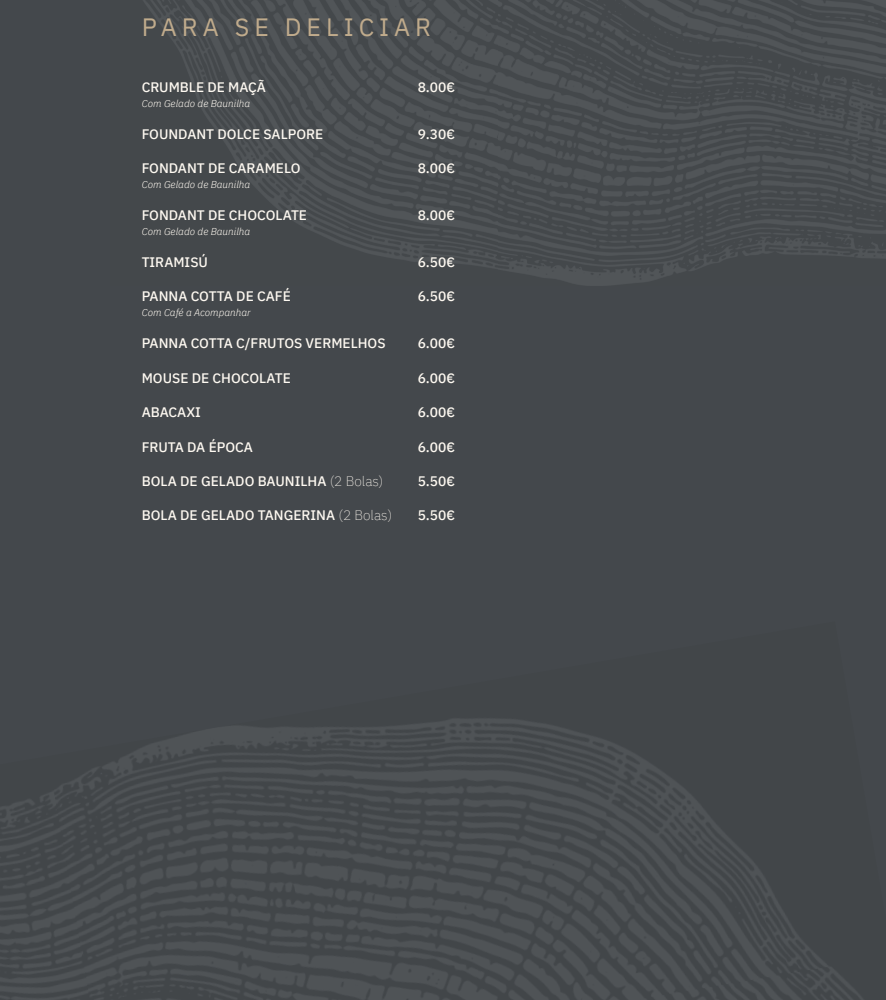
<style>
.page{position:relative;width:886px;height:1000px;background:#fff}
.page>*{position:absolute;margin:0;border:0;box-sizing:border-box;transform-origin:0 0}
.t1{font:25px "IBM Plex Sans";letter-spacing:.2em;color:#c0ab8c}
.t2{font:500 13.75px "IBM Plex Sans";color:#fef9f1}
.t3{font:italic 300 10px "IBM Plex Sans";color:#fef9f1}
.s1{font-weight:200}
</style>
<div class="page">
<div style="left:0;top:0;width:886px;height:999px;background:#44484c"></div>
<img style="left:360px;top:719px;width:456px;height:280px">
<img style="left:635px;top:956px;width:225px;height:43px">
<img style="left:90px;top:726px;width:270px;height:273px">
<img style="left:0;top:777px;width:90px;height:222px">
<img style="left:143px;top:0;width:743px;height:285px">
<h1 class="t1" style="left:142px;top:8px;width:291px">PARA SE DELICIAR</h1>
<p class="t2" style="left:142px;top:77px;width:126px">CRUMBLE DE MAÇÃ</p>
<p class="t2" style="left:418px;top:77px;width:39px">8.00€</p>
<p class="t3" style="left:142px;top:96px;width:110px">Com Gelado de Baunilha</p>
<p class="t2" style="left:142px;top:124px;width:183px">FOUNDANT DOLCE SALPORE</p>
<p class="t2" style="left:418px;top:124px;width:39px">9.30€</p>
<p class="t2" style="left:142px;top:157px;width:160px">FONDANT DE CARAMELO</p>
<p class="t2" style="left:418px;top:157px;width:39px">8.00€</p>
<p class="t3" style="left:142px;top:176px;width:110px">Com Gelado de Baunilha</p>
<p class="t2" style="left:142px;top:204px;width:167px">FONDANT DE CHOCOLATE</p>
<p class="t2" style="left:418px;top:204px;width:39px">8.00€</p>
<p class="t3" style="left:142px;top:223px;width:110px">Com Gelado de Baunilha</p>
<p class="t2" style="left:142px;top:251px;width:68px">TIRAMISÚ</p>
<p class="t2" style="left:418px;top:251px;width:39px">6.50€</p>
<p class="t2" style="left:142px;top:286px;width:151px">PANNA COTTA DE CAFÉ</p>
<p class="t2" style="left:418px;top:286px;width:39px">6.50€</p>
<p class="t3" style="left:142px;top:305px;width:110px">Com Café a Acompanhar</p>
<p class="t2" style="left:142px;top:333px;width:245px">PANNA COTTA C/FRUTOS VERMELHOS</p>
<p class="t2" style="left:418px;top:333px;width:39px">6.00€</p>
<p class="t2" style="left:142px;top:367px;width:151px">MOUSE DE CHOCOLATE</p>
<p class="t2" style="left:418px;top:367px;width:39px">6.00€</p>
<p class="t2" style="left:142px;top:401px;width:61px">ABACAXI</p>
<p class="t2" style="left:418px;top:401px;width:39px">6.00€</p>
<p class="t2" style="left:142px;top:436px;width:113px">FRUTA DA ÉPOCA</p>
<p class="t2" style="left:418px;top:436px;width:39px">6.00€</p>
<p class="t2" style="left:142px;top:470px;width:243px">BOLA DE GELADO BAUNILHA <span class="s1">(2 Bolas)</span></p>
<p class="t2" style="left:418px;top:470px;width:39px">5.50€</p>
<p class="t2" style="left:142px;top:505px;width:252px">BOLA DE GELADO TANGERINA <span class="s1">(2 Bolas)</span></p>
<p class="t2" style="left:418px;top:505px;width:39px">5.50€</p>
</div>
